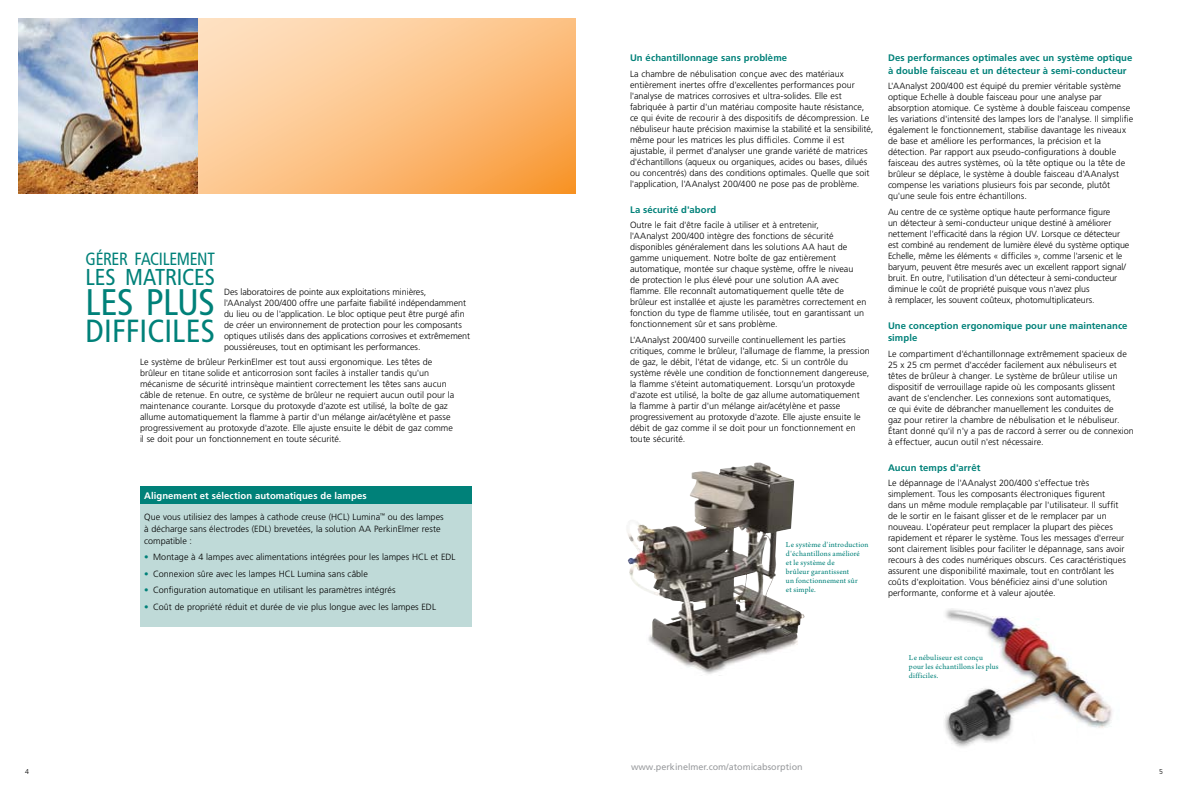
<style>
.page{position:relative;width:1188px;height:792px;background:#fff}
.page>*{position:absolute;margin:0;border:0;box-sizing:border-box;transform-origin:0 0}
.t1{font:condensed 37px "Frutiger LT Pro";color:#008179}
.t2{font:condensed 32px "Frutiger LT Pro";color:#008179}
.t3{font:condensed 23px "Frutiger LT Pro";color:#008179}
.t4{font:condensed 17.7px "Frutiger LT Pro";letter-spacing:-.025em;color:#008179;scale:.96 1}
.t5{font:700 9.5px/12.5px "Frutiger LT Pro";letter-spacing:.005em;color:#008179}
.t6{font:700 9.5px "Frutiger LT Pro";letter-spacing:.01em;color:#fff}
.t7{font:300 9px/11px "Frutiger LT Pro";color:#000}
.t8{font:9px "Frutiger LT Pro";color:#999b9e}
.t9{font:8px/9px "Arno Pro";letter-spacing:.02em;color:#008179}
.t10{font:300 7px "Frutiger LT Pro";color:#000}
.s1{color:#008179}
</style>
<div class="page">
<img style="left:944px;top:608px;width:168px;height:139px">
<svg style="left:18px;top:18px;width:558px;height:176px"></svg>
<div style="left:140px;top:486px;width:332px;height:18px;background:#008179"></div>
<div style="left:140px;top:504px;width:332px;height:122px;background:#bfdad8"></div>
<img style="left:627px;top:462px;width:178px;height:214px">
<img style="left:18px;top:18px;width:180px;height:175px">
<h3 class="t4" style="left:86px;top:249px;width:28px">GÉRER</h3>
<h3 class="t4" style="left:135px;top:249px;width:47px">FACI LEMENT</h3>
<h3 class="t3" style="left:86px;top:264px;width:52px">LES MATRICES</h3>
<h1 class="t1" style="left:86px;top:281px;width:110px">LES PLUS</h1>
<h2 class="t2" style="left:86px;top:313px;width:114px">DI FFICI LES</h2>
<p class="t7" style="left:224px;top:286px;width:248px">Des laboratoires de pointe aux exploitations minières,<br>l'AAnalyst 200/400 offre une parfaite fiabilité indépendamment du lieu ou de l'application. Le bloc optique peut être purgé afin de créer un environnement de protection pour les composants optiques utilisés dans des applications corrosives et extrêmement poussiéreuses, tout en optimisant les performances.</p>
<p class="t7" style="left:140px;top:357px;width:316px">Le système de brûleur PerkinElmer est tout aussi ergonomique. Les têtes de brûleur en titane solide et anticorrosion sont faciles à installer tandis qu'un mécanisme de sécurité intrinsèque maintient correctement les têtes sans aucun câble de retenue. En outre, ce système de brûleur ne requiert aucun outil pour la maintenance courante. Lorsque du protoxyde d'azote est utilisé, la boîte de gaz allume automatiquement la flamme à partir d'un mélange air/acétylène et passe progressivement au protoxyde d'azote. Elle ajuste ensuite le débit de gaz comme il se doit pour un fonctionnement en toute sécurité.</p>
<p class="t6" style="left:144px;top:490px;width:224px">Alignement et sélection automatiques de lampes</p>
<p class="t7" style="left:144px;top:511px;width:301px;line-height:12px">Que vous utilisiez des lampes à cathode creuse (HCL) Lumina<sup>™</sup> ou des lampes à décharge sans électrodes (EDL) brevetées, la solution AA PerkinElmer reste compatible :</p>
<p class="t7" style="left:144px;top:552px;width:313px"><span class="s1">•</span> Montage à 4 lampes avec alimentations intégrées pour les lampes HCL et EDL</p>
<p class="t7" style="left:144px;top:568px;width:225px"><span class="s1">•</span> Connexion sûre avec les lampes HCL Lumina sans câble</p>
<p class="t7" style="left:144px;top:585px;width:253px"><span class="s1">•</span> Configuration automatique en utilisant les paramètres intégrés</p>
<p class="t7" style="left:144px;top:601px;width:293px"><span class="s1">•</span> Coût de propriété réduit et durée de vie plus longue avec les lampes EDL</p>
<p class="t10" style="left:25px;top:768px;width:5px">4</p>
<p class="t5" style="left:630px;top:52px;width:159px">Un échantillonnage sans problème</p>
<p class="t7" style="left:630px;top:68px;width:245px">La chambre de nébulisation conçue avec des matériaux entièrement inertes offre d'excellentes performances pour l'analyse de matrices corrosives et ultra-solides. Elle est fabriquée à partir d'un matériau composite haute résistance, ce qui évite de recourir à des dispositifs de décompression. Le nébuliseur haute précision maximise la stabilité et la sensibilité, même pour les matrices les plus difficiles. Comme il est ajustable, il permet d'analyser une grande variété de matrices d'échantillons (aqueux ou organiques, acides ou bases, dilués ou concentrés) dans des conditions optimales. Quelle que soit l'application, l'AAnalyst 200/400 ne pose pas de problème.</p>
<p class="t5" style="left:630px;top:203px;width:88px">La sécurité d'abord</p>
<p class="t7" style="left:630px;top:220px;width:238px">Outre le fait d'être facile à utiliser et à entretenir,<br>l'AAnalyst 200/400 intègre des fonctions de sécurité disponibles généralement dans les solutions AA haut de gamme uniquement. Notre boîte de gaz entièrement automatique, montée sur chaque système, offre le niveau<br>de protection le plus élevé pour une solution AA avec flamme. Elle reconnaît automatiquement quelle tête de brûleur est installée et ajuste les paramètres correctement en fonction du type de flamme utilisée, tout en garantissant un fonctionnement sûr et sans problème.</p>
<p class="t7" style="left:630px;top:334px;width:241px">L'AAnalyst 200/400 surveille continuellement les parties critiques, comme le brûleur, l'allumage de flamme, la pression de gaz, le débit, l'état de vidange, etc. Si un contrôle du système révèle une condition de fonctionnement dangereuse, la flamme s'éteint automatiquement. Lorsqu’un protoxyde d'azote est utilisé, la boîte de gaz allume automatiquement<br>la flamme à partir d'un mélange air/acétylène et passe progressivement au protoxyde d'azote. Elle ajuste ensuite le débit de gaz comme il se doit pour un fonctionnement en toute sécurité.</p>
<p class="t9" style="left:786px;top:540px;width:84px">Le système d'introduction d'échantillons amélioré<br>et le système de<br>brûleur garantissent<br>un fonctionnement sûr<br>et simple.</p>
<p class="t5" style="left:888px;top:52px;width:246px">Des performances optimales avec un système optique à double faisceau et un détecteur à semi-conducteur</p>
<p class="t7" style="left:888px;top:81px;width:247px">L'AAnalyst 200/400 est équipé du premier véritable système optique Echelle à double faisceau pour une analyse par absorption atomique. Ce système à double faisceau compense les variations d'intensité des lampes lors de l'analyse. Il simplifie également le fonctionnement, stabilise davantage les niveaux de base et améliore les performances, la précision et la détection. Par rapport aux pseudo-configurations à double faisceau des autres systèmes, où la tête optique ou la tête de brûleur se déplace, le système à double faisceau d'AAnalyst compense les variations plusieurs fois par seconde, plutôt qu'une seule fois entre échantillons.</p>
<p class="t7" style="left:888px;top:206px;width:243px">Au centre de ce système optique haute performance figure<br>un détecteur à semi-conducteur unique destiné à améliorer nettement l'efficacité dans la région UV. Lorsque ce détecteur est combiné au rendement de lumière élevé du système optique Echelle, même les éléments « difficiles », comme l'arsenic et le baryum, peuvent être mesurés avec un excellent rapport signal/ bruit. En outre, l'utilisation d'un détecteur à semi-conducteur diminue le coût de propriété puisque vous n'avez plus<br>à remplacer, les souvent coûteux, photomultiplicateurs.</p>
<p class="t5" style="left:888px;top:319px;width:241px">Une conception ergonomique pour une maintenance simple</p>
<p class="t7" style="left:888px;top:348px;width:247px">Le compartiment d'échantillonnage extrêmement spacieux de 25 x 25 cm permet d'accéder facilement aux nébuliseurs et têtes de brûleur à changer. Le système de brûleur utilise un dispositif de verrouillage rapide où les composants glissent avant de s'enclencher. Les connexions sont automatiques,<br>ce qui évite de débrancher manuellement les conduites de<br>gaz pour retirer la chambre de nébulisation et le nébuliseur.<br>Étant donné qu'il n'y a pas de raccord à serrer ou de connexion à effectuer, aucun outil n'est nécessaire.</p>
<p class="t5" style="left:888px;top:461px;width:94px">Aucun temps d'arrêt</p>
<p class="t7" style="left:888px;top:478px;width:240px">Le dépannage de l'AAnalyst 200/400 s'effectue très simplement. Tous les composants électroniques figurent<br>dans un même module remplaçable par l'utilisateur. Il suffit de le sortir en le faisant glisser et de le remplacer par un nouveau. L'opérateur peut remplacer la plupart des pièces rapidement et réparer le système. Tous les messages d'erreur sont clairement lisibles pour faciliter le dépannage, sans avoir recours à des codes numériques obscurs. Ces caractéristiques assurent une disponibilité maximale, tout en contrôlant les coûts d'exploitation. Vous bénéficiez ainsi d'une solution performante, conforme et à valeur ajoutée.</p>
<p class="t9" style="left:909px;top:654px;width:91px">Le nébuliseur est conçu pour les échantillons les plus difficiles.</p>
<p class="t8" style="left:631px;top:761px;width:173px">www.perkinelmer.com/atomicabsorption</p>
<p class="t10" style="left:1159px;top:768px;width:5px">5</p>
</div>
